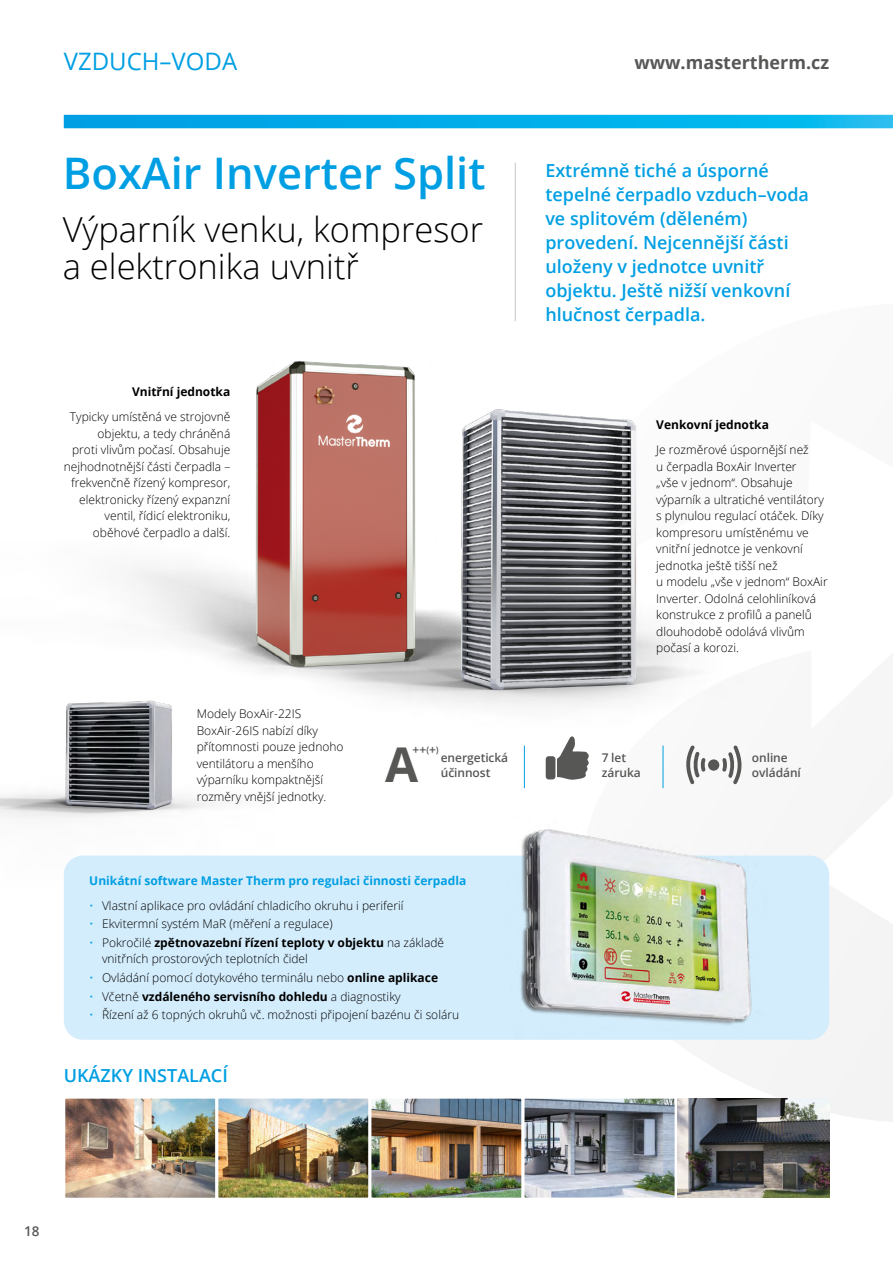
<style>
.page{position:relative;width:893px;height:1263px;background:#fff}
.page>*{position:absolute;margin:0;border:0;box-sizing:border-box;transform-origin:0 0}
.t1{font:700 48px "Open Sans";color:#575756}
.t2{font:600 43.5px "Open Sans";color:#009fe3}
.t3{font:300 34.5px/37.5px "Open Sans";color:#000}
.t4{font:24px "Open Sans";color:#009fe3}
.t5{font:600 18px/24px "Open Sans";color:#009fe3}
.t6{font:700 18px "Open Sans";color:#575756}
.t7{font:600 13.5px "Open Sans";color:#575756}
.t8{font:300 12px/16.5px "Open Sans";color:#000}
.t9{font:700 12px "Open Sans";color:#000}
.t10{font:700 12px "Open Sans";color:#009fe3}
.t11{font:600 12px/15px "Open Sans";letter-spacing:-.005em;color:#575756}
.s1{font-size:9px}
.s2{color:#009fe3}
.s3{font-weight:700}
.s4{font-weight:300;color:#009fe3}
.s5{font-weight:300}
</style>
<div class="page">
<svg style="left:514px;top:292px;width:379px;height:832px"></svg>
<svg style="left:64px;top:115px;width:829px;height:13px;background:#02ade9"></svg>
<img style="left:130px;top:353px;width:631px;height:397px">
<img style="left:0;top:678px;width:275px;height:208px">
<hr style="left:515px;top:163px;width:1px;height:158px;background:#c6c6c6">
<div style="left:546px;top:756px;width:9px;height:23px;background:#575756;border-radius:3px"></div>
<svg style="left:557px;top:736px;width:32px;height:44px"></svg>
<hr style="left:663px;top:746px;width:1px;height:42px;background:#009fe3">
<hr style="left:524px;top:746px;width:1px;height:42px;background:#009fe3">
<svg style="left:722px;top:745px;width:21px;height:39px"></svg>
<svg style="left:685px;top:745px;width:21px;height:39px"></svg>
<div style="left:708px;top:759px;width:11px;height:12px;background:#575756;border-radius:50%"></div>
<div style="left:64px;top:855px;width:765px;height:185px;background:#d4edfc;border-radius:19px"></div>
<img style="left:66px;top:1099px;width:608px;height:98px">
<div style="left:62px;top:1096px;width:156px;height:105px;border:3px solid #fff"></div>
<div style="left:215px;top:1095px;width:156px;height:105px;border:3px solid #fff"></div>
<div style="left:368px;top:1096px;width:156px;height:104px;border:3px solid #fff"></div>
<div style="left:521px;top:1096px;width:157px;height:104px;border:3px solid #fff"></div>
<img style="left:678px;top:1098px;width:151px;height:100px">
<img style="left:490px;top:816px;width:288px;height:209px">
<h3 class="t4" style="left:64px;top:45px;width:175px">VZDUCH–VODA</h3>
<h2 class="t2" style="left:63px;top:144px;width:424px">BoxAir Inverter Split</h2>
<h3 class="t3" style="left:63px;top:210px;width:422px">Výparník venku, kompresor a elektronika uvnitř</h3>
<h3 class="t6" style="left:634px;top:50px;width:196px">www.mastertherm.cz</h3>
<h3 class="t5" style="left:545px;top:159px;width:265px">Extrémně tiché a úsporné tepelné čerpadlo vzduch–voda ve splitovém (děleném) provedení. Nejcennější části uloženy v jednotce uvnitř objektu. Ještě nižší venkovní hlučnost čerpadla.</h3>
<p class="t9" style="left:132px;top:383px;width:100px">Vnitřní jednotka</p>
<p class="t8" style="left:64px;top:408px;width:168px;text-align:right">Typicky umístěná ve strojovně objektu, a tedy chráněná<br>proti vlivům počasí. Obsahuje nejhodnotnější části čerpadla – frekvenčně řízený kompresor, elektronicky řízený expanzní ventil, řídicí elektroniku, oběhové čerpadlo a další.</p>
<p class="t9" style="left:656px;top:416px;width:114px">Venkovní jednotka</p>
<p class="t8" style="left:656px;top:441px;width:173px">Je rozměrové úspornější než<br>u čerpadla BoxAir Inverter<br>„vše v jednom“. Obsahuje výparník a ultratiché ventilátory s plynulou regulací otáček. Díky kompresoru umístěnému ve vnitřní jednotce je venkovní jednotka ještě tišší než<br>u modelu „vše v jednom“ BoxAir<br>Inverter. Odolná celohliníková konstrukce z profilů a panelů dlouhodobě odolává vlivům počasí a korozi.</p>
<p class="t8" style="left:197px;top:705px;width:148px">Modely BoxAir-22IS<br>BoxAir-26IS nabízí díky přítomnosti pouze jednoho ventilátoru a menšího výparníku kompaktnější rozměry vnější jednotky.</p>
<p class="t11" style="left:412px;top:742px;width:28px">++<span class="s1">(</span>+<span class="s1">)</span></p>
<h1 class="t1" style="left:385px;top:730px;width:35px">A</h1>
<p class="t11" style="left:602px;top:749px;width:41px">7 let záruka</p>
<p class="t11" style="left:752px;top:749px;width:51px">online ovládání</p>
<p class="t11" style="left:441px;top:749px;width:69px">energetická účinnost</p>
<p class="t10" style="left:89px;top:872px;width:378px">Unikátní software Master Therm pro regulaci činnosti čerpadla</p>
<p class="t8" style="left:89px;top:897px;width:316px"><span class="s2">•</span> Vlastní aplikace pro ovládání chladicího okruhu i periferií</p>
<p class="t8" style="left:89px;top:915px;width:245px"><span class="s2">•</span> Ekvitermní systém MaR (měření a regulace)</p>
<p class="t8" style="left:102px;top:934px;width:344px;text-indent:-13px"><span class="s2">•</span> Pokročilé <span class="s3">zpětnovazební řízení teploty v objektu</span> na základě vnitřních prostorových teplotních čidel</p>
<p class="t8" style="left:89px;top:969px;width:350px"><span class="s2">•</span> Ovládání pomocí dotykového terminálu nebo <span class="s3">online aplikace</span></p>
<p class="t9" style="left:89px;top:988px;width:313px"><span class="s4">•</span> <span class="s5">Včetně</span> vzdáleného servisního dohledu <span class="s5">a diagnostiky</span></p>
<p class="t8" style="left:89px;top:1006px;width:371px"><span class="s2">•</span> Řízení až 6 topných okruhů vč. možnosti připojení bazénu či soláru</p>
<h3 class="t5" style="left:64px;top:1063px;width:166px">UKÁZKY INSTALACÍ</h3>
<p class="t7" style="left:24px;top:1222px;width:17px">18</p>
</div>
